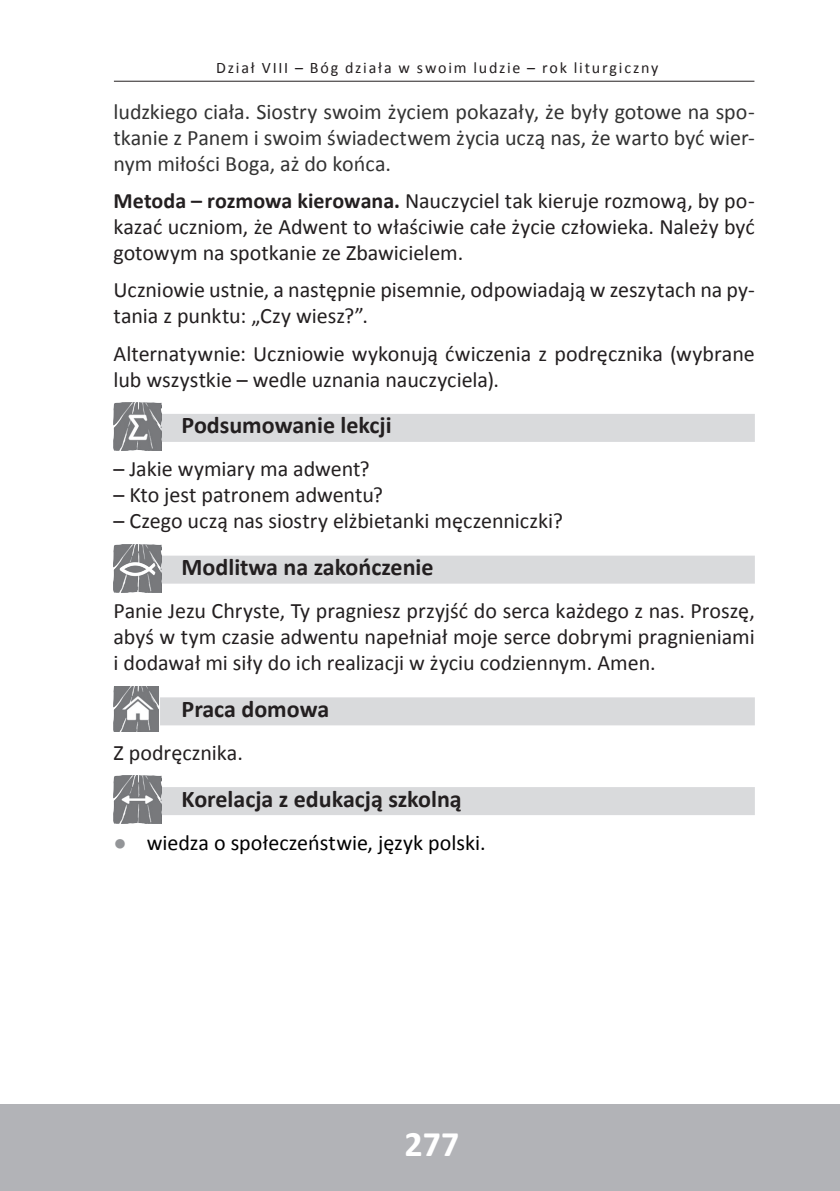
<style>
.page{position:relative;width:840px;height:1191px;background:#fff}
.page>*{position:absolute;margin:0;border:0;box-sizing:border-box;transform-origin:0 0}
.t1{font:700 36px "Calibri";color:#fff}
.t2{font:700 24px "Calibri";color:#231f20}
.t3{font:22px/26px "Calibri";color:#231f20;text-align:justify}
.t4{font:22px/26px "Calibri";color:#333;text-align:justify}
.t5{font:22px "Calibri";color:#000}
.t6{font:16px "Calibri";letter-spacing:.11em;color:#231f20}
.s1{font-weight:700}
.s2{font-family:"Arial";color:#939598}
</style>
<div class="page">
<hr style="left:0;top:1104px;width:1px;height:87px;background:#b2b3b7">
<div style="left:1px;top:1104px;width:838px;height:87px;background:#b2b3b7"></div>
<hr style="left:114px;top:81px;width:640px;height:1px;background:#231f20">
<div style="left:160px;top:414px;width:594px;height:28px;background:#d9dadc"></div>
<div style="left:160px;top:555px;width:594px;height:28px;background:#d9dadc"></div>
<div style="left:160px;top:697px;width:594px;height:28px;background:#d9dadc"></div>
<div style="left:160px;top:787px;width:594px;height:28px;background:#d9dadc"></div>
<img style="left:113px;top:403px;width:48px;height:47px">
<img style="left:113px;top:544px;width:48px;height:48px">
<img style="left:113px;top:775px;width:48px;height:48px">
<img style="left:113px;top:686px;width:46px;height:45px">
<p class="t6" style="left:216px;top:58px;width:443px">Dział VIII – Bóg działa w swoim ludzie – rok liturgiczny</p>
<p class="t4" style="left:113px;top:98px;width:642px">ludzkiego ciała. Siostry swoim życiem pokazały, że były gotowe na spo&shy;tkanie z Panem i swoim świadectwem życia uczą nas, że warto być wier&shy;nym miłości Boga, aż do końca.</p>
<p class="t3" style="left:113px;top:188px;width:642px"><span class="s1">Metoda – rozmowa kierowana.</span> Nauczyciel tak kieruje rozmową, by po&shy;kazać uczniom, że Adwent to właściwie całe życie człowieka. Należy być gotowym na spotkanie ze Zbawicielem.</p>
<p class="t3" style="left:113px;top:277px;width:642px">Uczniowie ustnie, a następnie pisemnie, odpowiadają w zeszytach na py&shy;tania z punktu: „Czy wiesz?”.</p>
<p class="t3" style="left:113px;top:340px;width:642px">Alternatywnie: Uczniowie wykonują ćwiczenia z podręcznika (wybrane lub wszystkie – wedle uznania nauczyciela).</p>
<p class="t2" style="left:181px;top:410px;width:211px">Podsumowanie lekcji</p>
<p class="t3" style="left:113px;top:456px;width:257px">– Jakie wymiary ma adwent?</p>
<p class="t3" style="left:113px;top:482px;width:271px">– Kto jest patronem adwentu?</p>
<p class="t3" style="left:113px;top:508px;width:450px">– Czego uczą nas siostry elżbietanki męczenniczki?</p>
<p class="t2" style="left:181px;top:552px;width:253px">Modlitwa na zakończenie</p>
<p class="t3" style="left:113px;top:598px;width:642px">Panie Jezu Chryste, Ty pragniesz przyjść do serca każdego z nas. Proszę, abyś w tym czasie adwentu napełniał moje serce dobrymi pragnieniami i dodawał mi siły do ich realizacji w życiu codziennym. Amen.</p>
<p class="t2" style="left:181px;top:693px;width:149px">Praca domowa</p>
<p class="t3" style="left:113px;top:739px;width:131px">Z podręcznika.</p>
<p class="t2" style="left:181px;top:783px;width:281px">Korelacja z edukacją szkolną</p>
<p class="t5" style="left:113px;top:828px;width:373px"><span class="s2">●</span> wiedza o społeczeństwie, język polski.</p>
<p class="t1" style="left:404px;top:1120px;width:56px">277</p>
</div>
